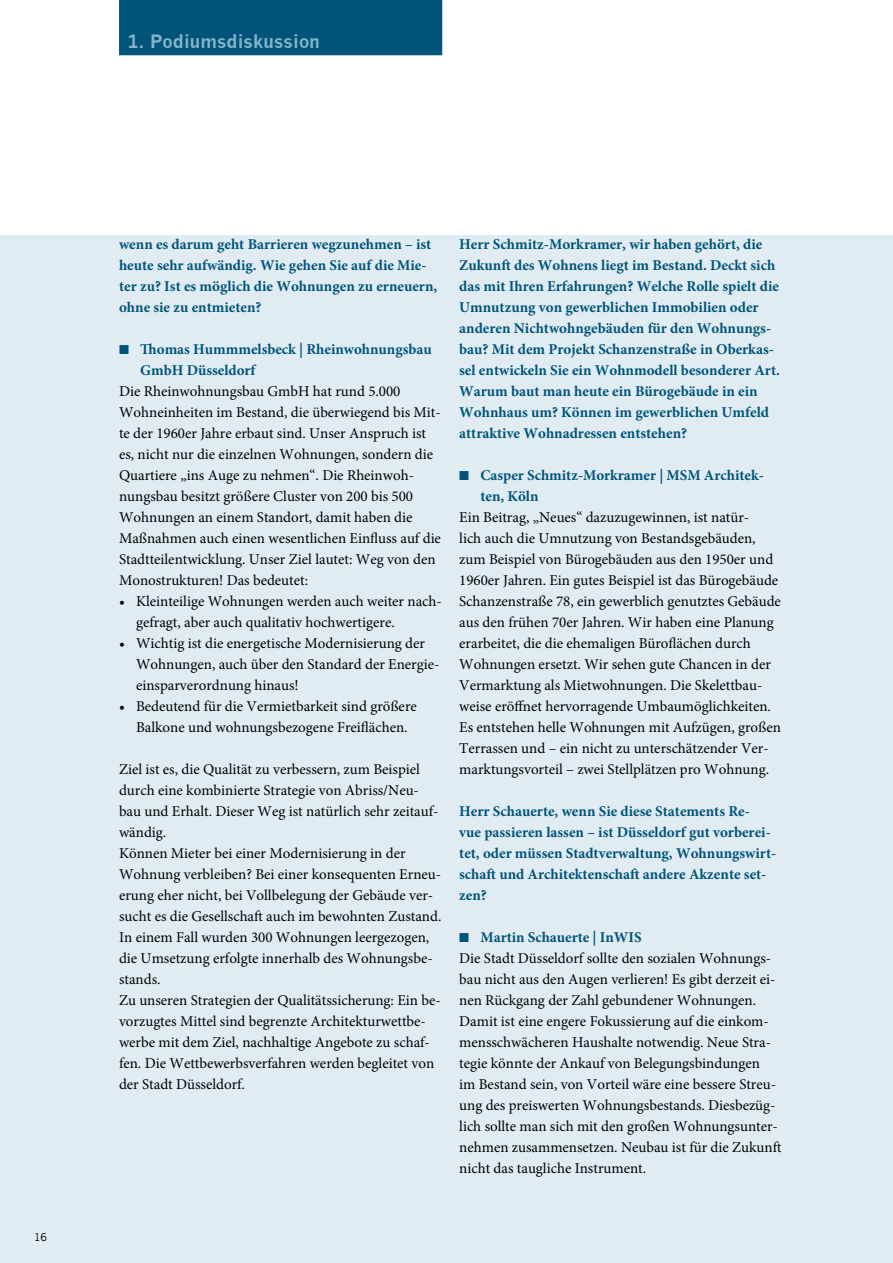
<style>
.page{position:relative;width:893px;height:1263px;background:#fff}
.page>*{position:absolute;margin:0;border:0;box-sizing:border-box;transform-origin:0 0}
.t1{font:700 18px "News Gothic";color:#85b4ca}
.t2{font:15px/21px "Minion Pro";color:#000}
.t3{font:700 15px/21px "Minion Pro";color:#00547a}
.t4{font:10.5px "News Gothic";color:#000}
.s1{font-family:"European Pi Three";font-weight:400}
.s2{font-family:"European Pi Three";color:#00547a}
.s3{font-weight:700;color:#00547a}
</style>
<div class="page">
<div style="left:0;top:235px;width:893px;height:1028px;background:#e0ecf2"></div>
<div style="left:119px;top:0;width:323px;height:55px;background:#00547a"></div>
<p class="t1" style="left:128px;top:30px;width:194px">1. Podiumsdiskussion</p>
<p class="t4" style="left:34px;top:1231px;width:15px">16</p>
<p class="t3" style="left:119px;top:234px;width:320px">wenn es darum geht Barrieren wegzunehmen – ist heute sehr aufwändig. Wie gehen Sie auf die Mie&shy;ter zu? Ist es möglich die Wohnungen zu erneuern, ohne sie zu entmieten?</p>
<p class="t3" style="left:140px;top:339px;width:293px;text-indent:-21px"><span class="s1">K</span> Thomas Hummmelsbeck | Rheinwohnungsbau<br>GmbH Düsseldorf</p>
<p class="t2" style="left:119px;top:381px;width:323px">Die Rheinwohnungsbau GmbH hat rund 5.000<br>Wohneinheiten im Bestand, die überwiegend bis Mit&shy;te der 1960er Jahre erbaut sind. Unser Anspruch ist es, nicht nur die einzelnen Wohnungen, sondern die Quartiere „ins Auge zu nehmen“. Die Rheinwoh&shy;nungsbau besitzt größere Cluster von 200 bis 500<br>Wohnungen an einem Standort, damit haben die Maßnahmen auch einen wesentlichen Einfluss auf die Stadtteilentwicklung. Unser Ziel lautet: Weg von den Monostrukturen! Das bedeutet:</p>
<p class="t2" style="left:136px;top:591px;width:307px;text-indent:-17px">• Kleinteilige Wohnungen werden auch weiter nach&shy;gefragt, aber auch qualitativ hochwertigere.</p>
<p class="t2" style="left:136px;top:633px;width:305px;text-indent:-17px">• Wichtig ist die energetische Modernisierung der<br>Wohnungen, auch über den Standard der Energie&shy;einsparverordnung hinaus!</p>
<p class="t2" style="left:119px;top:696px;width:299px;text-align:center">• Bedeutend für die Vermietbarkeit sind größere<br>Balkone und wohnungsbezogene Freiflächen.</p>
<p class="t2" style="left:119px;top:759px;width:324px">Ziel ist es, die Qualität zu verbessern, zum Beispiel durch eine kombinierte Strategie von Abriss/Neu&shy;bau und Erhalt. Dieser Weg ist natürlich sehr zeitauf&shy;wändig.<br>Können Mieter bei einer Modernisierung in der Wohnung verbleiben? Bei einer konsequenten Erneu&shy;erung eher nicht, bei Vollbelegung der Gebäude ver&shy;sucht es die Gesellschaft auch im bewohnten Zustand.<br>In einem Fall wurden 300 Wohnungen leergezogen, die Umsetzung erfolgte innerhalb des Wohnungsbe&shy;stands.<br>Zu unseren Strategien der Qualitätssicherung: Ein be&shy;vorzugtes Mittel sind begrenzte Architekturwettbe&shy;werbe mit dem Ziel, nachhaltige Angebote zu schaf&shy;fen. Die Wettbewerbsverfahren werden begleitet von der Stadt Düsseldorf.</p>
<p class="t3" style="left:459px;top:234px;width:322px">Herr Schmitz-Morkramer, wir haben gehört, die Zukunft des Wohnens liegt im Bestand. Deckt sich das mit Ihren Erfahrungen? Welche Rolle spielt die Umnutzung von gewerblichen Immobilien oder anderen Nichtwohngebäuden für den Wohnungs&shy;bau? Mit dem Projekt Schanzenstraße in Oberkas&shy;sel entwickeln Sie ein Wohnmodell besonderer Art.<br>Warum baut man heute ein Bürogebäude in ein Wohnhaus um? Können im gewerblichen Umfeld attraktive Wohnadressen entstehen?</p>
<p class="t3" style="left:459px;top:465px;width:303px"><span class="s1">K</span> Casper Schmitz-Morkramer | MSM Architek--ten, Köln</p>
<p class="t2" style="left:459px;top:507px;width:323px">Ein Beitrag, „Neues“ dazuzugewinnen, ist natür-<br>lich auch die Umnutzung von Bestandsgebäuden, zum Beispiel von Bürogebäuden aus den 1950er und 1960er Jahren. Ein gutes Beispiel ist das Bürogebäude Schanzenstraße 78, ein gewerblich genutztes Gebäude aus den frühen 70er Jahren. Wir haben eine Planung erarbeitet, die die ehemaligen Büroflächen durch Wohnungen ersetzt. Wir sehen gute Chancen in der Vermarktung als Mietwohnungen. Die Skelettbau&shy;weise eröffnet hervorragende Umbaumöglichkeiten.<br>Es entstehen helle Wohnungen mit Aufzügen, großen Terrassen und – ein nicht zu unterschätzender Ver&shy;marktungsvorteil – zwei Stellplätzen pro Wohnung.</p>
<p class="t3" style="left:459px;top:801px;width:318px">Herr Schauerte, wenn Sie diese Statements Re-<br>vue passieren lassen – ist Düsseldorf gut vorberei&shy;tet, oder müssen Stadtverwaltung, Wohnungswirt&shy;schaft und Architektenschaft andere Akzente set&shy;zen?</p>
<p class="t2" style="left:459px;top:927px;width:324px"><span class="s2">K</span> <span class="s3">Martin Schauerte | InWIS<br></span>Die Stadt Düsseldorf sollte den sozialen Wohnungs&shy;bau nicht aus den Augen verlieren! Es gibt derzeit ei&shy;nen Rückgang der Zahl gebundener Wohnungen.<br>Damit ist eine engere Fokussierung auf die einkom&shy;mensschwächeren Haushalte notwendig. Neue Stra&shy;tegie könnte der Ankauf von Belegungsbindungen<br>im Bestand sein, von Vorteil wäre eine bessere Streu&shy;ung des preiswerten Wohnungsbestands. Diesbezüg&shy;lich sollte man sich mit den großen Wohnungsunter&shy;nehmen zusammensetzen. Neubau ist für die Zukunft nicht das taugliche Instrument.</p>
</div>
